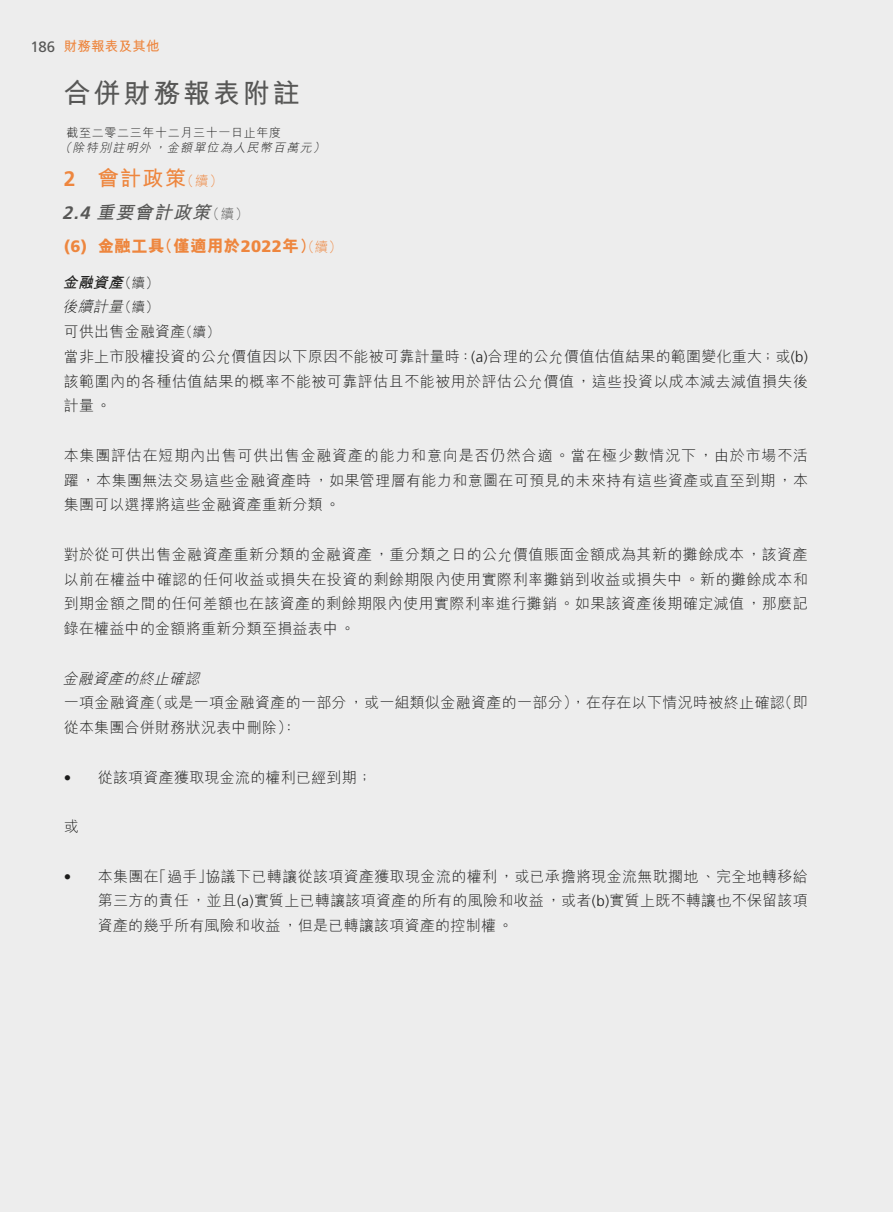
<style>
.page{position:relative;width:893px;height:1212px;background:#ededed}
.page>*{position:absolute;margin:0;border:0;box-sizing:border-box;transform-origin:0 0}
.t1{font:700 27px "M Hei HK";letter-spacing:.105em;color:#575756}
.t2{font:700 21px "M Hei HK";color:#ee863e}
.t3{font:italic 700 18px "M Hei HK";color:#575756}
.t4{font:800 16.5px "M Hei HK";letter-spacing:.02em;color:#ee863e}
.t5{font:300 15px/24.8px "M Hei HK";letter-spacing:.02em;color:#1c1c1b;text-align:justify}
.t6{font:italic 300 15px "M Hei HK";color:#1c1c1b}
.t7{font:15px "Frutiger LT Std";color:#575756}
.t8{font:700 13.5px "M Hei HK";letter-spacing:.015em;color:#ee863e}
.t9{font:italic 300 12px "M Hei HK";color:#1c1c1b}
.t10{font:300 12px "M Hei HK";letter-spacing:.055em;color:#1c1c1b}
.s1{font-family:"Frutiger LT Std"}
.s2{font-weight:300;font-size:13.5px}
.s3{font-weight:300;font-style:normal;font-size:13.5px}
.s4{font-family:"Frutiger LT Std";font-weight:900}
.s5{font-weight:700;font-style:italic}
.s6{font-size:13.5px}
.s7{font-style:italic}
</style>
<div class="page">
<p class="t7" style="left:30px;top:38px;width:26px">186</p>
<p class="t8" style="left:64px;top:36px;width:97px">財務報表及其他</p>
<h1 class="t1" style="left:64px;top:73px;width:238px">合併財務報表附註</h1>
<p class="t10" style="left:66px;top:124px;width:216px">截至二零二三年十二月三十一日止年度</p>
<p class="t9" style="left:59px;top:139px;width:271px">（除特別註明外，金額單位為人民幣百萬元）</p>
<h2 class="t2" style="left:64px;top:163px;width:161px"><span class="s1">2</span> 會計政策<span class="s2">（續）</span></h2>
<p class="t3" style="left:62px;top:199px;width:188px"><span class="s1">2.4</span> 重要會計政策<span class="s3">（續）</span></p>
<p class="t4" style="left:64px;top:235px;width:280px"><span class="s4">(6)</span> 金融工具（僅適用於<span class="s4">2022</span>年）<span class="s2">（續）</span></p>
<p class="t5" style="left:62px;top:269px;width:747px;text-align:left"><span class="s5">金融資產</span><span class="s6">（續）<br></span><span class="s7">後續計量</span><span class="s6">（續）<br></span>可供出售金融資產<span class="s6">（續）<br></span>當非上市股權投資的公允價值因以下原因不能被可靠計量時：<span class="s1">(a)</span>合理的公允價值估值結果的範圍變化重大；或<span class="s1">(b)</span>該範圍內的各種估值結果的概率不能被可靠評估且不能被用於評估公允價值，這些投資以成本減去減值損失後計量。</p>
<p class="t5" style="left:64px;top:442px;width:746px">本集團評估在短期內出售可供出售金融資產的能力和意向是否仍然合適。當在極少數情況下，由於市場不活躍，本集團無法交易這些金融資產時，如果管理層有能力和意圖在可預見的未來持有這些資產或直至到期，本集團可以選擇將這些金融資產重新分類。</p>
<p class="t5" style="left:64px;top:541px;width:746px">對於從可供出售金融資產重新分類的金融資產，重分類之日的公允價值賬面金額成為其新的攤餘成本，該資產以前在權益中確認的任何收益或損失在投資的剩餘期限內使用實際利率攤銷到收益或損失中。新的攤餘成本和到期金額之間的任何差額也在該資產的剩餘期限內使用實際利率進行攤銷。如果該資產後期確定減值，那麼記錄在權益中的金額將重新分類至損益表中。</p>
<p class="t6" style="left:62px;top:667px;width:143px">金融資產的終止確認</p>
<p class="t5" style="left:64px;top:690px;width:745px">一項金融資產（或是一項金融資產的一部分，或一組類似金融資產的一部分），在存在以下情況時被終止確認（即從本集團合併財務狀況表中刪除）：</p>
<p class="t5" style="left:64px;top:764px;width:310px"><span class="s1">•</span> 從該項資產獲取現金流的權利已經到期；</p>
<p class="t5" style="left:64px;top:814px;width:16px">或</p>
<p class="t5" style="left:98px;top:863px;width:712px;text-indent:-34px"><span class="s1">•</span> 本集團在「過手」協議下已轉讓從該項資產獲取現金流的權利，或已承擔將現金流無耽擱地、完全地轉移給第三方的責任，並且<span class="s1">(a)</span>實質上已轉讓該項資產的所有的風險和收益，或者<span class="s1">(b)</span>實質上既不轉讓也不保留該項資產的幾乎所有風險和收益，但是已轉讓該項資產的控制權。</p>
</div>
